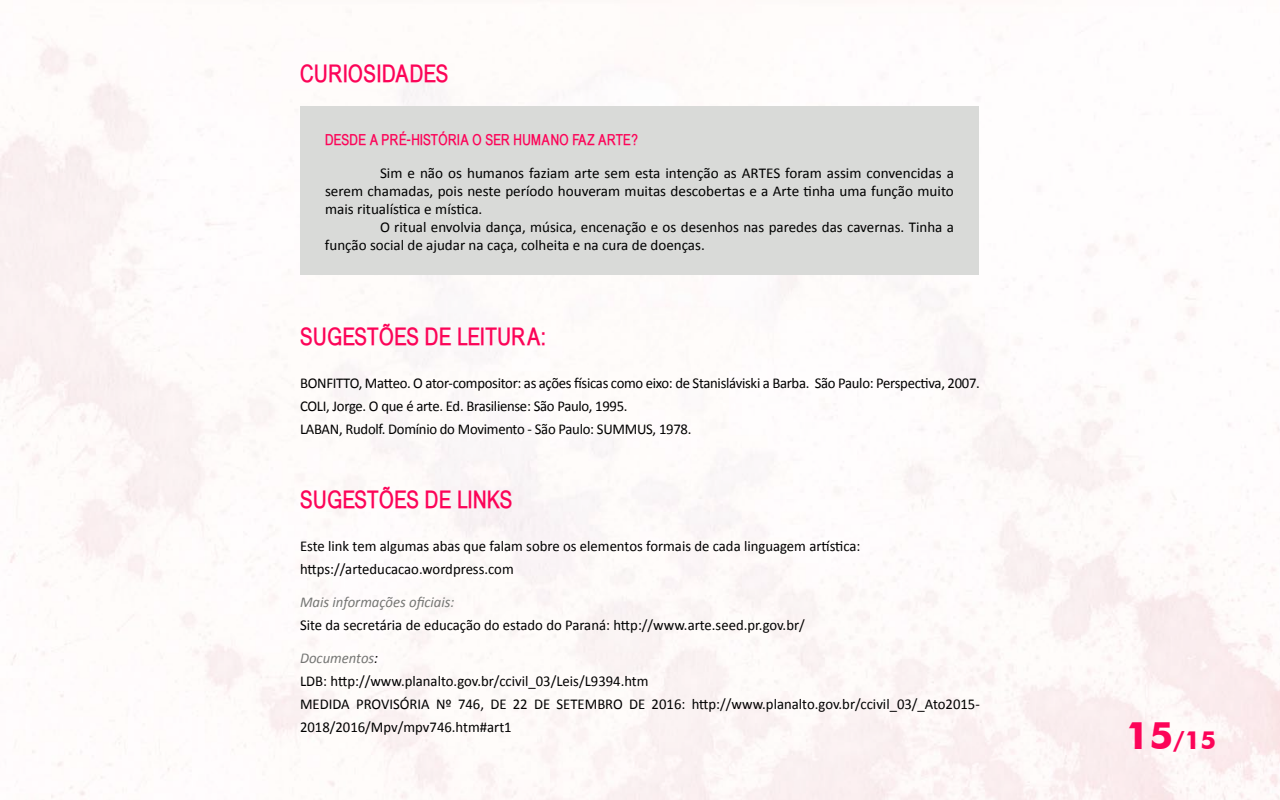
<style>
.page{position:relative;width:1280px;height:800px;background:#fff}
.page>*{position:absolute;margin:0;border:0;box-sizing:border-box;transform-origin:0 0}
.t1{font:700 25px "Futura BT";color:#fc0458}
.t2{font:700 24px "Babel Sans";color:#fc0458}
.t3{font:15px/18px "Calibri";color:#000}
.t4{font:15px/23px "Calibri";letter-spacing:-.02em;color:#000}
.t5{font:700 15px "Babel Sans";color:#fc0458}
.t6{font:italic 15px "Calibri";color:#757674}
.s1{font-style:italic;color:#757674}
.s2{font-style:italic}
.s3{font-size:38px}
</style>
<div class="page">
<div style="left:300px;top:106px;width:679px;height:169px;background:#d9dad8"></div>
<h2 class="t2" style="left:300px;top:60px;width:13px">CURIOSI</h2>
<h2 class="t2" style="left:382px;top:60px;width:67px">DADES</h2>
<p class="t5" style="left:325px;top:131px;width:315px">DESDE A PRÉ-HISTÓRIA O SER HUMANO FAZ ARTE?</p>
<p class="t3" style="left:325px;top:164px;width:630px;text-align:justify;text-indent:55px">Sim e não os humanos faziam arte sem esta intenção as ARTES foram assim convencidas a serem chamadas, pois neste período houveram muitas descobertas e a Arte tinha uma função muito mais ritualística e mística.</p>
<p class="t3" style="left:325px;top:218px;width:631px;text-indent:55px">O ritual envolvia dança, música, encenação e os desenhos nas paredes das cavernas. Tinha a função social de ajudar na caça, colheita e na cura de doenças.</p>
<h2 class="t2" style="left:300px;top:323px;width:248px">SUGESTÕES DE LEITURA:</h2>
<p class="t4" style="left:300px;top:372px;width:681px">BONFITTO, Matteo. O ator-compositor: as ações físicas como eixo: de Stanisláviski a Barba. São Paulo: Perspectiva, 2007.<br>COLI, Jorge. O que é arte. Ed. Brasiliense: São Paulo, 1995.<br>LABAN, Rudolf. Domínio do Movimento - São Paulo: SUMMUS, 1978.</p>
<h2 class="t2" style="left:300px;top:486px;width:213px">SUG ESTÕES DE LI NKS</h2>
<p class="t3" style="left:300px;top:535px;width:562px;line-height:23px">Este link tem algumas abas que falam sobre os elementos formais de cada linguagem artística: https://arteducacao.wordpress.com</p>
<p class="t6" style="left:300px;top:592px;width:156px">Mais informações oficiais:</p>
<p class="t3" style="left:300px;top:609px;width:506px;line-height:33px">Site da secretária de educação do estado do Paraná: http://www.arte.seed.pr.gov.br/<br><span class="s1">Documentos</span><span class="s2">:</span></p>
<p class="t3" style="left:300px;top:670px;width:681px;line-height:23px">LDB: http://www.planalto.gov.br/ccivil_03/Leis/L9394.htm<br>MEDIDA PROVISÓRIA Nº 746, DE 22 DE SETEMBRO DE 2016: http://www.planalto.gov.br/ccivil_03/_Ato2015-<br>2018/2016/Mpv/mpv746.htm#art1</p>
<h1 class="t1" style="left:1126px;top:725px;width:92px"><span class="s3">15</span>/15</h1>
</div>
